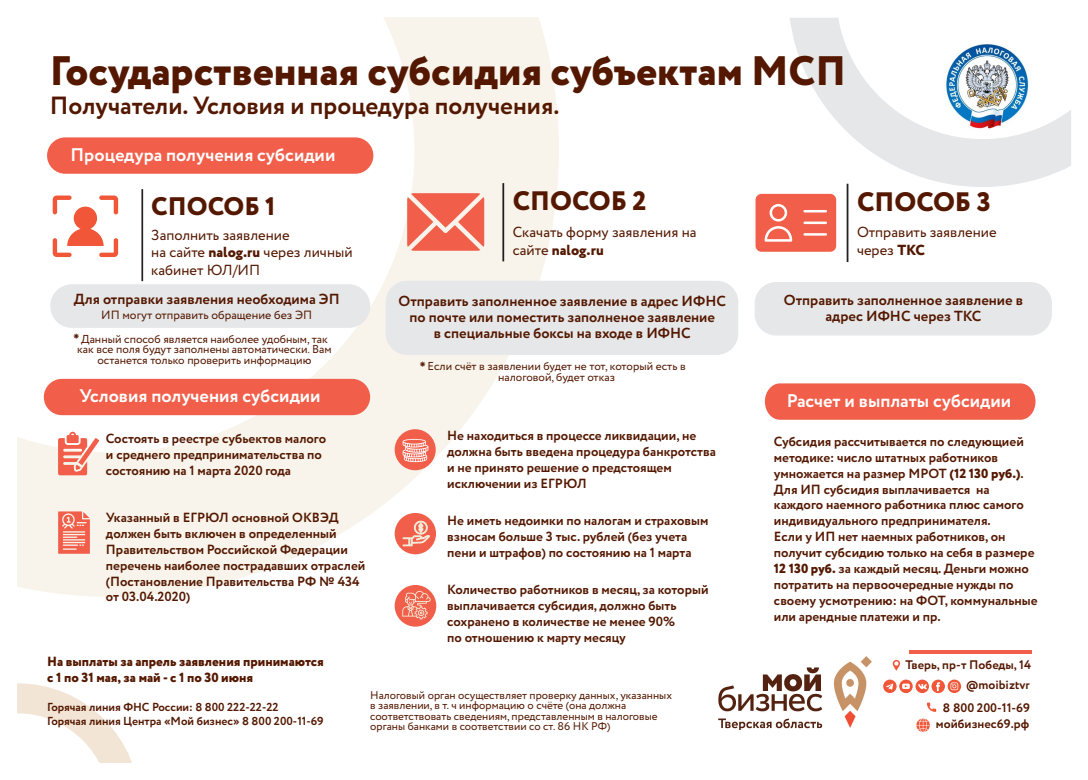
<style>
.page{position:relative;width:1088px;height:780px;background:#fff}
.page>*{position:absolute;margin:0;border:0;box-sizing:border-box;transform-origin:0 0}
.t1{font:800 41.12px "Circe MD";color:#541800}
.t2{font:800 26.62px "Circe";color:#541800}
.t3{font:800 25.38px "Circe";color:#541800}
.t4{font:700 24.88px "Circe MD";color:#541800}
.t5{font:700 18.25px "Circe";color:#fff}
.t6{font:700 14.62px/15.9px "Circe";color:#541800;text-align:center}
.t7{font:14.62px/17.2px "Circe";color:#541800}
.t8{font:700 13.25px/15.9px "Circe";color:#541800}
.t9{font:800 13.25px/15.9px "Circe";color:#541800}
.t10{font:700 12.38px "Circe";color:#541800}
.t11{font:11.88px "Circe";color:#541800}
.t12{font:700 11.62px/14px "Circe";color:#541800}
.t13{font:11.5px/10.6px "Circe";color:#541800;text-align:center}
.t14{font:11.12px/10.2px "Circe";color:#541800}
.s1{font-weight:800}
.s2{font-family:"Maya"}
</style>
<div class="page">
<img style="left:718px;top:656px;width:154px;height:73px">
<svg style="left:18px;top:18px;width:541px;height:579px"></svg>
<svg style="left:18px;top:683px;width:114px;height:79px"></svg>
<svg style="left:790px;top:18px;width:281px;height:169px"></svg>
<div style="left:47px;top:137px;width:326px;height:37px;background:#f15e4a;border-radius:18px"></div>
<div style="left:44px;top:379px;width:326px;height:36px;background:#f15e4a;border-radius:18px"></div>
<svg style="left:765px;top:383px;width:270px;height:37px;background:#f16451"></svg>
<hr style="left:141px;top:189px;width:2px;height:92px;background:#231f20">
<svg style="left:53px;top:195px;width:65px;height:62px"></svg>
<hr style="left:502px;top:183px;width:2px;height:78px;background:#231f20">
<hr style="left:847px;top:184px;width:1px;height:78px;background:#231f20">
<hr style="left:908px;top:650px;width:123px;height:3px;background:#f15e4a">
<svg style="left:927px;top:702px;width:9px;height:9px"></svg>
<svg style="left:893px;top:660px;width:7px;height:10px"></svg>
<div style="left:931px;top:679px;width:14px;height:14px;background:#f05637;border-radius:50%"></div>
<svg style="left:936px;top:682px;width:4px;height:9px"></svg>
<svg style="left:947px;top:679px;width:14px;height:14px"></svg>
<svg style="left:915px;top:679px;width:14px;height:14px"></svg>
<svg style="left:918px;top:684px;width:9px;height:5px"></svg>
<div style="left:899px;top:679px;width:14px;height:14px;background:#f05637;border-radius:50%"></div>
<svg style="left:902px;top:683px;width:8px;height:6px"></svg>
<svg style="left:883px;top:679px;width:13px;height:14px"></svg>
<svg style="left:886px;top:683px;width:7px;height:6px"></svg>
<svg style="left:916px;top:718px;width:14px;height:13px"></svg>
<div style="left:395px;top:513px;width:41px;height:41px;background:#f15e4a;border-radius:50%"></div>
<svg style="left:403px;top:520px;width:26px;height:26px"></svg>
<div style="left:395px;top:429px;width:41px;height:41px;background:#f15e4a;border-radius:50%"></div>
<svg style="left:403px;top:439px;width:25px;height:23px"></svg>
<div style="left:395px;top:585px;width:41px;height:41px;background:#f15e4a;border-radius:50%"></div>
<svg style="left:402px;top:590px;width:29px;height:29px"></svg>
<svg style="left:58px;top:511px;width:32px;height:42px"></svg>
<svg style="left:58px;top:432px;width:41px;height:43px"></svg>
<div style="left:50px;top:284px;width:320px;height:44px;background:#e6e7e9;border-radius:22px"></div>
<div style="left:386px;top:281px;width:352px;height:74px;background:#e6e7e9;border-radius:22px"></div>
<div style="left:755px;top:282px;width:297px;height:53px;background:#e6e7e9;border-radius:22px"></div>
<svg style="left:407px;top:193px;width:77px;height:58px;background:#f27a68"></svg>
<svg style="left:755px;top:194px;width:81px;height:58px;background:#f2705e"></svg>
<p class="t1" style="left:50px;top:46px;width:798px">Государственная субсидия субъектам МСП</p>
<p class="t4" style="left:50px;top:92px;width:511px">Получатели. Условия и процедура получения.</p>
<p class="t5" style="left:71px;top:142px;width:266px">Процедура получения субсидии</p>
<p class="t3" style="left:151px;top:189px;width:126px">СПОСОБ 1</p>
<p class="t7" style="left:151px;top:227px;width:203px">Заполнить заявление<br>на сайте <span class="s1">nalog.ru</span> через личный кабинет ЮЛ/ИП</p>
<p class="t2" style="left:513px;top:183px;width:135px">СПОСОБ 2</p>
<p class="t7" style="left:513px;top:223px;width:185px;line-height:18.1px">Скачать форму заявления на сайте <span class="s1">nalog.ru</span></p>
<p class="t2" style="left:857px;top:184px;width:135px">СПОСОБ 3</p>
<p class="t7" style="left:857px;top:224px;width:141px;line-height:18.1px">Отправить заявление через <span class="s1">ТКС</span></p>
<p class="t6" style="left:74px;top:291px;width:267px">Для отправки заявления необходима ЭП</p>
<p class="t11" style="left:101px;top:307px;width:212px">ИП могут отправить обращение без ЭП</p>
<p class="t13" style="left:73px;top:334px;width:260px"><span class="s2">*</span>Данный способ является наиболее удобным, так как все поля будут заполнены автоматически. Вам останется только проверить информацию</p>
<p class="t6" style="left:398px;top:294px;width:329px">Отправить заполненное заявление в адрес ИФНС по почте или поместить заполненое заявление<br>в специальные боксы на входе в ИФНС</p>
<p class="t6" style="left:784px;top:292px;width:241px">Отправить заполненное заявление в адрес ИФНС через ТКС</p>
<p class="t13" style="left:498px;top:361px;width:189px;text-align:left;text-indent:-79px"><span class="s2">*</span>Если счёт в заявлении будет не тот, который есть в налоговой, будет отказ</p>
<p class="t5" style="left:80px;top:384px;width:243px">Условия получения субсидии</p>
<p class="t5" style="left:787px;top:389px;width:226px">Расчет и выплаты субсидии</p>
<p class="t8" style="left:774px;top:434px;width:265px">Субсидия рассчитывается по следующией методике: число штатных работников умножается на размер МРОТ <span class="s1">(12 130 руб.)</span>.<br>Для ИП субсидия выплачивается на каждого наемного работника плюс самого индивидуального предпринимателя.<br>Если у ИП нет наемных работников, он получит субсидию только на себя в размере <span class="s1">12 130 руб.</span> за каждый месяц. Деньги можно потратить на первоочередные нужды по своему усмотрению: на ФОТ, коммунальные или арендные платежи и пр.</p>
<p class="t9" style="left:47px;top:654px;width:278px">На выплаты за апрель заявления принимаются с 1 по 31 мая, за май - с 1 по 30 июня</p>
<p class="t12" style="left:47px;top:701px;width:278px">Горячая линия ФНС России: 8 800 222-22-22<br>Горячая линия Центра «Мой бизнес» 8 800 200-11-69</p>
<p class="t8" style="left:447px;top:428px;width:270px">Не находиться в процессе ликвидации, не должна быть введена процедура банкротства и не принято решение о предстоящем исключении из ЕГРЮЛ</p>
<p class="t8" style="left:447px;top:513px;width:263px">Не иметь недоимки по налогам и страховым взносам больше 3 тыс. рублей (без учета пени и штрафов) по состоянию на 1 марта</p>
<p class="t8" style="left:447px;top:582px;width:263px">Количество работников в месяц, за который выплачивается субсидия, должно быть сохранено в количестве не менее 90%<br>по отношению к марту месяцу</p>
<p class="t8" style="left:106px;top:431px;width:222px">Состоять в реестре субьектов малого и среднего предпринимательства по состоянию на 1 марта 2020 года</p>
<p class="t8" style="left:106px;top:510px;width:261px">Указанный в ЕГРЮЛ основной ОКВЭД должен быть включен в определенный Правительством Российской Федерации перечень наиболее пострадавших отраслей (Постановление Правительства РФ № 434 от 03.04.2020)</p>
<p class="t10" style="left:905px;top:657px;width:127px">Тверь, пр-т Победы, 14</p>
<p class="t10" style="left:966px;top:676px;width:65px">@moibiztvr</p>
<p class="t14" style="left:370px;top:690px;width:303px">Налоговый орган осуществляет проверку данных, указанных в заявлении, в т. ч информацию о счёте (она должна соответствовать сведениям, представленным в налоговые органы банками в соответствии со ст. 86 НК РФ)</p>
<p class="t10" style="left:943px;top:699px;width:89px">8 800 200-11-69</p>
<p class="t10" style="left:936px;top:715px;width:95px">мойбизнес69.рф</p>
</div>
